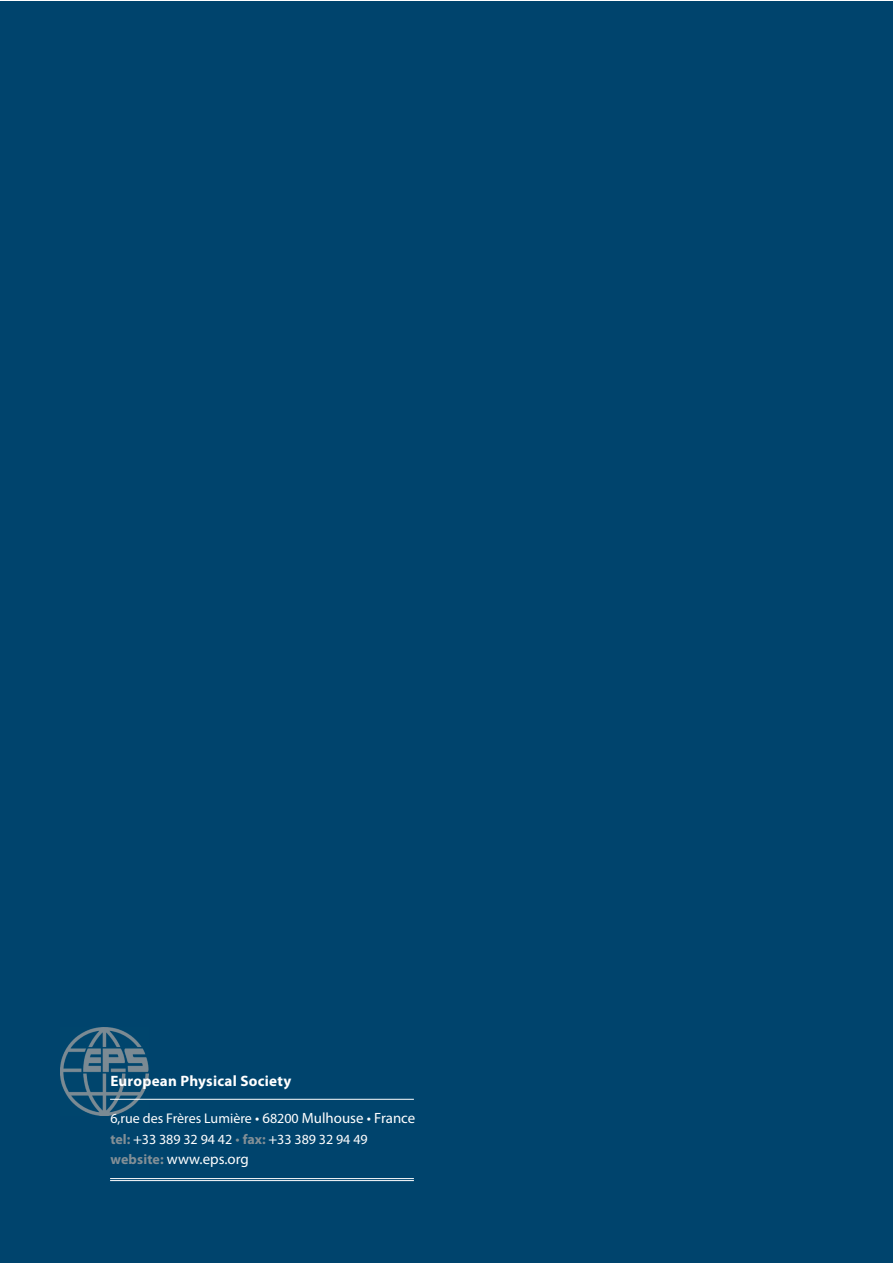
<style>
.page{position:relative;width:893px;height:1263px;background:#fff}
.page>*{position:absolute;margin:0;border:0;box-sizing:border-box;transform-origin:0 0}
.t1{font:700 15px "Myriad Pro";letter-spacing:.015em;color:#fff}
.t2{font:14.85px "Myriad Pro";color:#fff}
.t3{font:13.95px/20.1px "Myriad Pro";letter-spacing:-.005em;color:#fff}
.s1{font-size:14.85px}
.s2{font-weight:700;color:#838f96}
.s3{font-size:14.85px;color:#838f96}
.s4{font-weight:700;font-size:13.95px;color:#838f96}
</style>
<div class="page">
<div style="left:0;top:1px;width:892px;height:1262px;background:#00446d"></div>
<img style="left:61px;top:1028px;width:88px;height:87px">
<hr style="left:110px;top:1099px;width:304px;height:1px;background:#fff">
<hr style="left:110px;top:1178px;width:304px;height:1px;background:#fff">
<hr style="left:110px;top:1180px;width:304px;height:1px;background:#fff">
<p class="t1" style="left:110px;top:1073px;width:182px">European Physical Society</p>
<p class="t3" style="left:110px;top:1109px;width:306px">6,rue des Frères Lumière <span class="s1">• 6</span>8200 <span class="s1">Mulhouse • France </span><span class="s2">tel:</span> <span class="s1">+</span>33 389 32 94 42 <span class="s3">•</span> <span class="s2">fax:</span> <span class="s1">+</span>33 389 32 94 49</p>
<p class="t2" style="left:110px;top:1151px;width:140px"><span class="s4">website:</span> www.eps.org</p>
</div>
